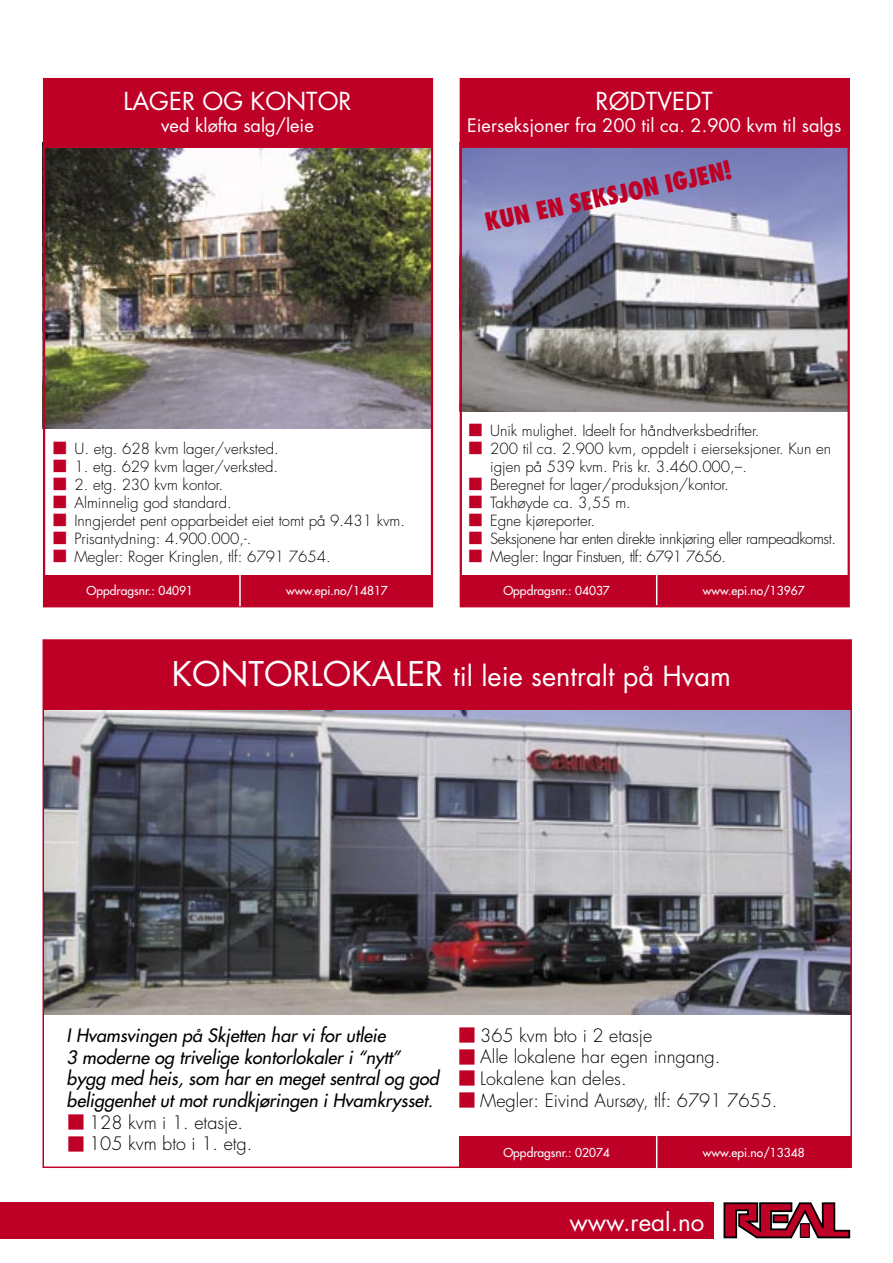
<style>
.page{position:relative;width:893px;height:1263px;background:#fff}
.page>*{position:absolute;margin:0;border:0;box-sizing:border-box;transform-origin:0 0}
.t1{font:27.15px "Futura";color:#fff}
.t2{font:24.15px "Futura";color:#fff}
.t3{font:800 condensed 24.15px "Futura";color:#be0027}
.t4{font:18.15px "Futura";color:#fff}
.t5{font:italic 18px/21.6px "Futura";color:#000}
.t6{font:300 18px "Futura";color:#000}
.t7{font:300 15px/18px "Futura";color:#000}
.t8{font:300 15px "Futura";letter-spacing:-.03em;color:#000}
.t9{font:12px "Futura";color:#fff}
.s1{font-size:33.15px}
</style>
<div class="page">
<img style="left:46px;top:709px;width:803px;height:306px">
<img style="left:463px;top:147px;width:384px;height:264px">
<img style="left:46px;top:147px;width:384px;height:281px">
<div style="left:43px;top:78px;width:390px;height:69px;background:#be0027"></div>
<div style="left:43px;top:78px;width:390px;height:529px;border:2px solid #be0027"></div>
<div style="left:43px;top:575px;width:390px;height:31px;background:#be0027"></div>
<div style="left:460px;top:575px;width:388px;height:31px;background:#be0027"></div>
<hr style="left:656px;top:574px;width:1px;height:32px;background:#fff">
<hr style="left:239px;top:574px;width:2px;height:32px;background:#fff">
<div style="left:460px;top:78px;width:389px;height:69px;background:#be0027"></div>
<div style="left:43px;top:640px;width:808px;height:69px;background:#be0027"></div>
<div style="left:460px;top:1137px;width:391px;height:31px;background:#be0027"></div>
<hr style="left:656px;top:1136px;width:1px;height:32px;background:#fff">
<div style="left:0;top:1202px;width:716px;height:36px;background:#be0027"></div>
<div style="left:714px;top:1197px;width:136px;height:42px;background:#fff"></div>
<svg style="left:723px;top:1202px;width:127px;height:36px"></svg>
<p class="t2" style="left:123px;top:86px;width:230px">LAGER OG KONTOR</p>
<p class="t4" style="left:161px;top:114px;width:154px">ved kløfta salg/leie</p>
<p class="t2" style="left:596px;top:86px;width:119px">RØDTVEDT</p>
<p class="t4" style="left:467px;top:114px;width:376px">Eierseksjoner fra 200 til ca. 2.900 kvm til salgs</p>
<p class="t3" style="left:482px;top:207px;width:253px;rotate:-12deg">KUN EN SEKSJON IGJEN!</p>
<p class="t7" style="left:74px;top:440px;width:206px">U. etg. 628 kvm lager/verksted.</p>
<p class="t7" style="left:74px;top:458px;width:205px">1. etg. 629 kvm lager/verksted.</p>
<p class="t7" style="left:74px;top:476px;width:150px">2. etg. 230 kvm kontor.</p>
<p class="t7" style="left:74px;top:494px;width:159px">Alminnelig god standard.</p>
<p class="t7" style="left:74px;top:512px;width:332px">Inngjerdet pent opparbeidet eiet tomt på 9.431 kvm.</p>
<p class="t7" style="left:74px;top:530px;width:179px">Prisantydning: 4.900.000,-.</p>
<p class="t7" style="left:74px;top:548px;width:258px">Megler: Roger Kringlen, tlf: 6791 7654.</p>
<p class="t9" style="left:87px;top:583px;width:108px">Oppdragsnr.: 04091</p>
<p class="t9" style="left:286px;top:583px;width:103px">www.epi.no/14817</p>
<p class="t7" style="left:490px;top:422px;width:271px">Unik mulighet. Ideelt for håndtverksbedrifter.</p>
<p class="t7" style="left:490px;top:440px;width:342px">200 til ca. 2.900 kvm, oppdelt i eierseksjoner. Kun en igjen på 539 kvm. Pris kr. 3.460.000,–.</p>
<p class="t7" style="left:490px;top:476px;width:240px">Beregnet for lager/produksjon/kontor.</p>
<p class="t7" style="left:490px;top:494px;width:142px">Takhøyde ca. 3,55 m.</p>
<p class="t7" style="left:490px;top:512px;width:106px">Egne kjøreporter.</p>
<p class="t8" style="left:490px;top:529px;width:347px">Seksjonene har enten direkte innkjøring eller rampeadkomst.</p>
<p class="t8" style="left:490px;top:547px;width:237px">Megler: Ingar Finstuen, tlf: 6791 7656.</p>
<p class="t9" style="left:503px;top:583px;width:108px">Oppdragsnr.: 04037</p>
<p class="t9" style="left:703px;top:583px;width:103px">www.epi.no/13967</p>
<p class="t1" style="left:172px;top:658px;width:561px"><span class="s1">KONTORLOKALER</span> til leie sentralt på Hvam</p>
<p class="t5" style="left:67px;top:1025px;width:374px">I Hvamsvingen på Skjetten har vi for utleie<br>3 moderne og trivelige kontorlokaler i “nytt” bygg med heis, som har en meget sentral og god beliggenhet ut mot rundkjøringen i Hvamkrysset.</p>
<p class="t6" style="left:89px;top:1111px;width:156px">128 kvm i 1. etasje.</p>
<p class="t6" style="left:89px;top:1133px;width:165px">105 kvm bto i 1. etg.</p>
<p class="t6" style="left:480px;top:1024px;width:174px">365 kvm bto i 2 etasje</p>
<p class="t6" style="left:480px;top:1046px;width:242px">Alle lokalene har egen inngang.</p>
<p class="t6" style="left:480px;top:1067px;width:148px">Lokalene kan deles.</p>
<p class="t6" style="left:480px;top:1089px;width:299px">Megler: Eivind Aursøy, tlf: 6791 7655.</p>
<p class="t9" style="left:503px;top:1145px;width:108px">Oppdragsnr.: 02074</p>
<p class="t9" style="left:703px;top:1145px;width:103px">www.epi.no/13348</p>
<p class="t2" style="left:570px;top:1207px;width:136px">www.real.no</p>
</div>
